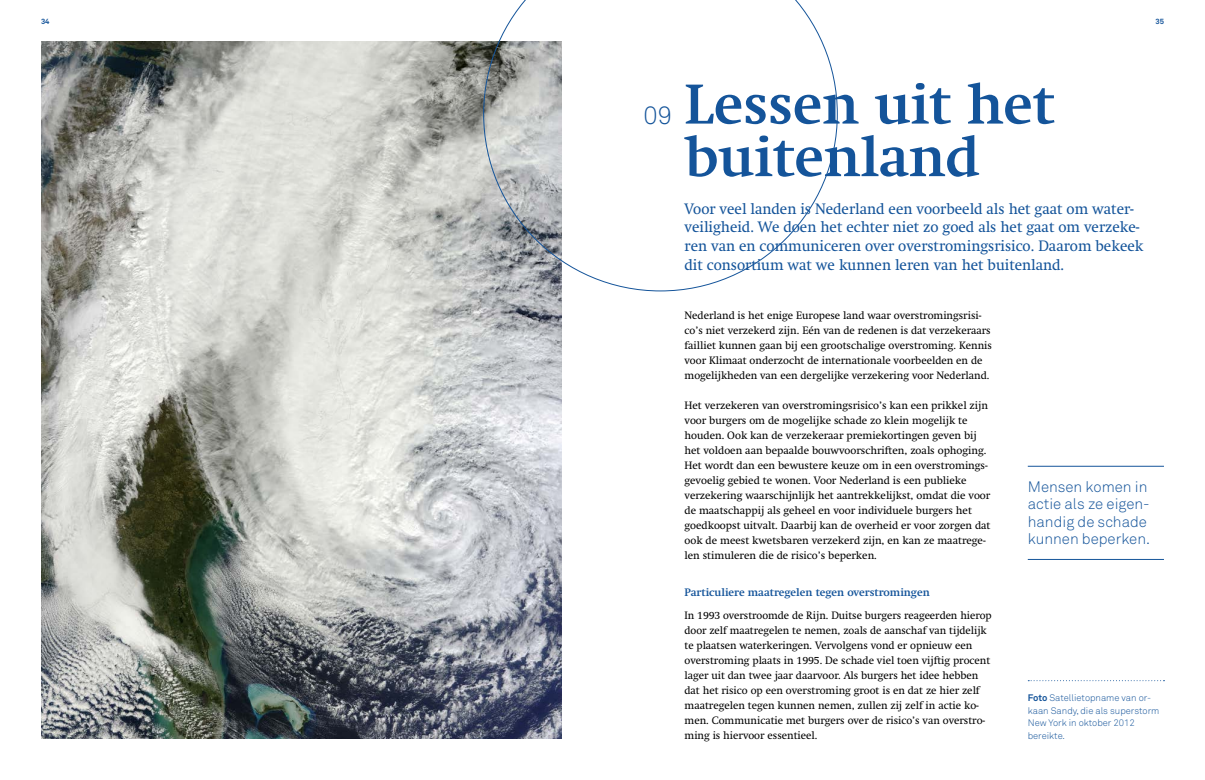
<style>
.page{position:relative;width:1205px;height:780px;background:#fff}
.page>*{position:absolute;margin:0;border:0;box-sizing:border-box;transform-origin:0 0}
.t1{font:700 55px/52.5px "Swift";color:#14549a}
.t2{font:300 25px "Akkurat";color:#14549a}
.t3{font:15px/18.8px "Swift";color:#14549a}
.t4{font:300 15px/17.5px "Akkurat";color:#14549a}
.t5{font:10.62px/15px "Swift";color:#000}
.t6{font:700 10.62px "Swift";color:#14549a}
.t7{font:300 9.38px/12.5px "Akkurat";color:#14549a}
.t8{font:700 7.5px "Akkurat";color:#14549a}
.s1{font-weight:700}
</style>
<div class="page">
<img style="left:41px;top:41px;width:520px;height:698px">
<svg style="left:483px;top:0;width:354px;height:291px"></svg>
<hr style="left:1028px;top:466px;width:136px;height:1px;background:#14549a">
<hr style="left:1028px;top:559px;width:136px;height:1px;background:#14549a">
<svg style="left:1028px;top:680px;width:136px;height:1px"></svg>
<p class="t8" style="left:41px;top:16px;width:10px">34</p>
<p class="t8" style="left:1155px;top:16px;width:10px">35</p>
<h2 class="t2" style="left:643px;top:99px;width:30px">09</h2>
<h1 class="t1" style="left:684px;top:78px;width:371px">Lessen uit het buitenland</h1>
<p class="t3" style="left:684px;top:199px;width:460px">Voor veel landen is Nederland een voorbeeld als het gaat om water&shy;veiligheid. We doen het echter niet zo goed als het gaat om verzeke&shy;ren van en communiceren over overstromingsrisico. Daarom bekeek dit consortium wat we kunnen leren van het buitenland.</p>
<p class="t5" style="left:684px;top:308px;width:309px">Nederland is het enige Europese land waar overstromingsrisi&shy;co’s niet verzekerd zijn. Eén van de redenen is dat verzekeraars failliet kunnen gaan bij een grootschalige overstroming. Kennis voor Klimaat onderzocht de internationale voorbeelden en de mogelijkheden van een dergelijke verzekering voor Nederland.</p>
<p class="t5" style="left:684px;top:398px;width:307px">Het verzekeren van overstromingsrisico’s kan een prikkel zijn voor burgers om de mogelijke schade zo klein mogelijk te houden. Ook kan de verzekeraar premiekortingen geven bij het voldoen aan bepaalde bouwvoorschriften, zoals ophoging.<br>Het wordt dan een bewustere keuze om in een overstromings&shy;gevoelig gebied te wonen. Voor Nederland is een publieke verzekering waarschijnlijk het aantrekkelijkst, omdat die voor de maatschappij als geheel en voor individuele burgers het goedkoopst uitvalt. Daarbij kan de overheid er voor zorgen dat ook de meest kwetsbaren verzekerd zijn, en kan ze maatrege&shy;len stimuleren die de risico’s beperken.</p>
<p class="t6" style="left:684px;top:586px;width:247px">Particuliere maatregelen tegen overstromingen</p>
<p class="t5" style="left:684px;top:608px;width:309px">In 1993 overstroomde de Rijn. Duitse burgers reageerden hierop door zelf maatregelen te nemen, zoals de aanschaf van tijdelijk te plaatsen waterkeringen. Vervolgens vond er opnieuw een overstroming plaats in 1995. De schade viel toen vijftig procent lager uit dan twee jaar daarvoor. Als burgers het idee hebben dat het risico op een overstroming groot is en dat ze hier zelf maatregelen tegen kunnen nemen, zullen zij zelf in actie ko&shy;men. Communicatie met burgers over de risico’s van overstro&shy;ming is hiervoor essentieel.</p>
<h3 class="t4" style="left:1028px;top:477px;width:124px">Mensen komen in actie als ze eigen&shy;handig de schade kunnen beperken.</h3>
<p class="t7" style="left:1028px;top:691px;width:133px"><span class="s1">Foto</span> Satellietopname van or&shy;kaan Sandy, die als superstorm<br>New York in oktober 2012 bereikte.</p>
</div>
